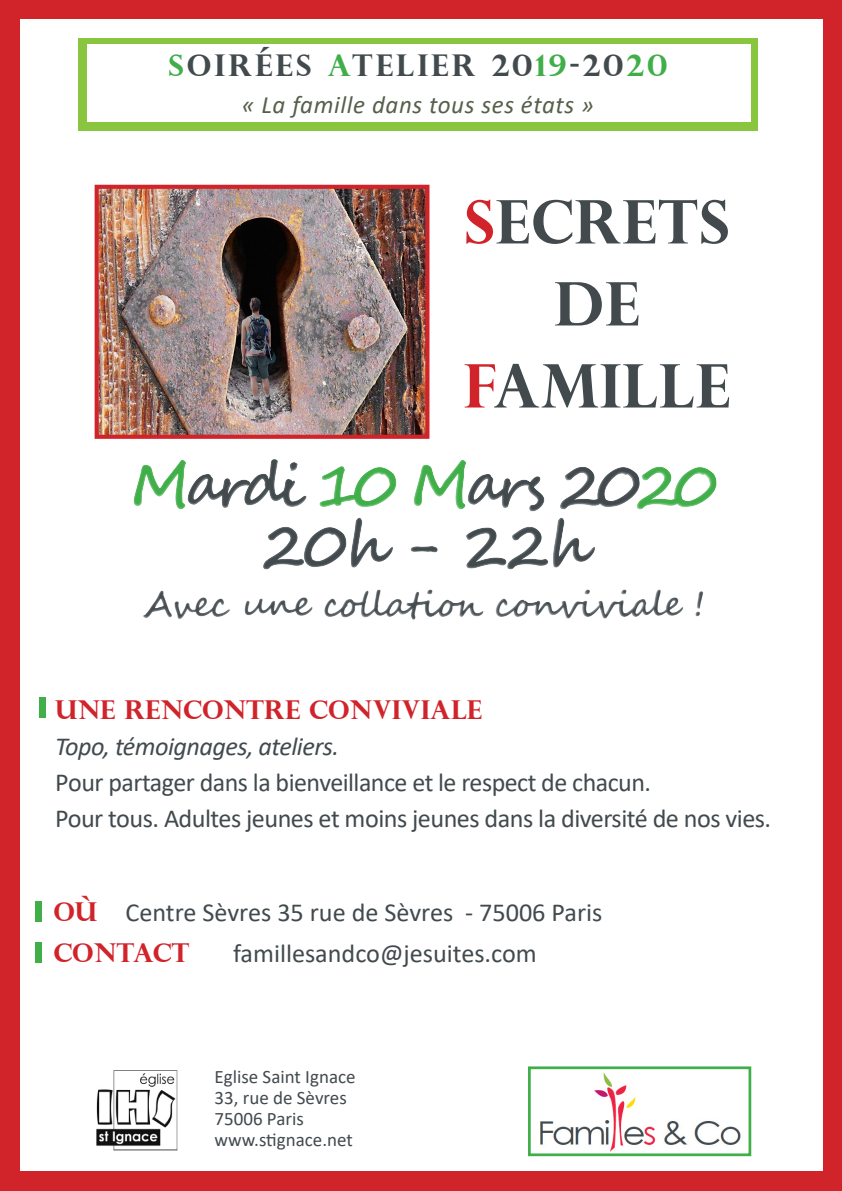
<style>
.page{position:relative;width:842px;height:1191px;background:#d1232a}
.page>*{position:absolute;margin:0;border:0;box-sizing:border-box;transform-origin:0 0}
.t1{font:700 60.1px "Perpetua Titling";letter-spacing:.02em;color:#424a4e}
.t2{font:700 60px/60px "Segoe Script";letter-spacing:-.09em;color:#424a4e;text-align:center}
.t3{font:700 36px "Segoe Script";letter-spacing:-.04em;color:#424a4e}
.t4{font:700 30px "Perpetua Titling";letter-spacing:.1em;color:#424a4e}
.t5{font:26px "Calibri";letter-spacing:-.02em;color:#424a4e}
.t6{font:26px "Calibri";color:#424a4e}
.t7{font:700 26px "Perpetua Titling";color:#d1232a}
.t8{font:italic 26px "Calibri";letter-spacing:-.02em;color:#424a4e}
.t9{font:italic 25px "Calibri";letter-spacing:.025em;color:#565f4a}
.t10{font:19px "Calibri";color:#424a4e}
.s1{color:#40ae49}
.s2{color:#d1232a}
.s3{font-family:"Perpetua Titling";font-weight:700;color:#d1232a}
</style>
<div class="page">
<div style="left:20px;top:20px;width:802px;height:1151px;background:#fff"></div>
<img style="left:96px;top:1070px;width:82px;height:81px">
<img style="left:540px;top:1072px;width:201px;height:80px">
<div style="left:528px;top:1066px;width:223px;height:90px;border:3px solid #40ae49"></div>
<div style="left:39px;top:697px;width:6px;height:20px;background:#40ae49"></div>
<div style="left:35px;top:901px;width:6px;height:20px;background:#40ae49"></div>
<div style="left:35px;top:942px;width:6px;height:20px;background:#40ae49"></div>
<img style="left:100px;top:190px;width:324px;height:244px">
<div style="left:95px;top:185px;width:334px;height:254px;border:4px solid #d1232a"></div>
<div style="left:78px;top:38px;width:680px;height:92px;background:#89c53f"></div>
<div style="left:88px;top:45px;width:663px;height:77px;background:#fff"></div>
<p class="t4" style="left:168px;top:47px;width:500px"><span class="s1">S</span>OIRÉES <span class="s1">A</span>TELIER 20<span class="s1">19</span>-20<span class="s1">20</span></p>
<p class="t9" style="left:242px;top:88px;width:354px">« La famille dans tous ses états »</p>
<p class="t1" style="left:464px;top:184px;width:266px"><span class="s2">S</span>ECRETS</p>
<p class="t1" style="left:554px;top:266px;width:87px">DE</p>
<p class="t1" style="left:464px;top:348px;width:268px"><span class="s2">F</span>AMILLE</p>
<h2 class="t2" style="left:130px;top:456px;width:588px"><span class="s1">M</span>ardi <span class="s1">10 M</span>ars 20<span class="s1">20<br></span>20h - 22h</h2>
<h3 class="t3" style="left:143px;top:574px;width:564px">Avec une collation conviviale !</h3>
<p class="t7" style="left:55px;top:694px;width:428px">UNE RENCONTRE CONVIVIALE</p>
<p class="t8" style="left:55px;top:728px;width:285px">Topo, témoignages, ateliers.</p>
<p class="t5" style="left:55px;top:764px;width:597px">Pour partager dans la bienveillance et le respect de chacun.</p>
<p class="t5" style="left:55px;top:800px;width:717px">Pour tous. Adultes jeunes et moins jeunes dans la diversité de nos vies.</p>
<p class="t6" style="left:53px;top:894px;width:550px"><span class="s3">OÙ</span> Centre Sèvres 35 rue de Sèvres - 75006 Paris</p>
<p class="t7" style="left:53px;top:936px;width:138px">CONTACT</p>
<p class="t6" style="left:233px;top:935px;width:305px">famillesandco@jesuites.com</p>
<p class="t10" style="left:214px;top:1063px;width:143px">Eglise Saint Ignace</p>
<p class="t10" style="left:214px;top:1084px;width:134px">33, rue de Sèvres</p>
<p class="t10" style="left:214px;top:1105px;width:91px">75006 Paris</p>
<p class="t10" style="left:214px;top:1126px;width:140px">www.stignace.net</p>
</div>
